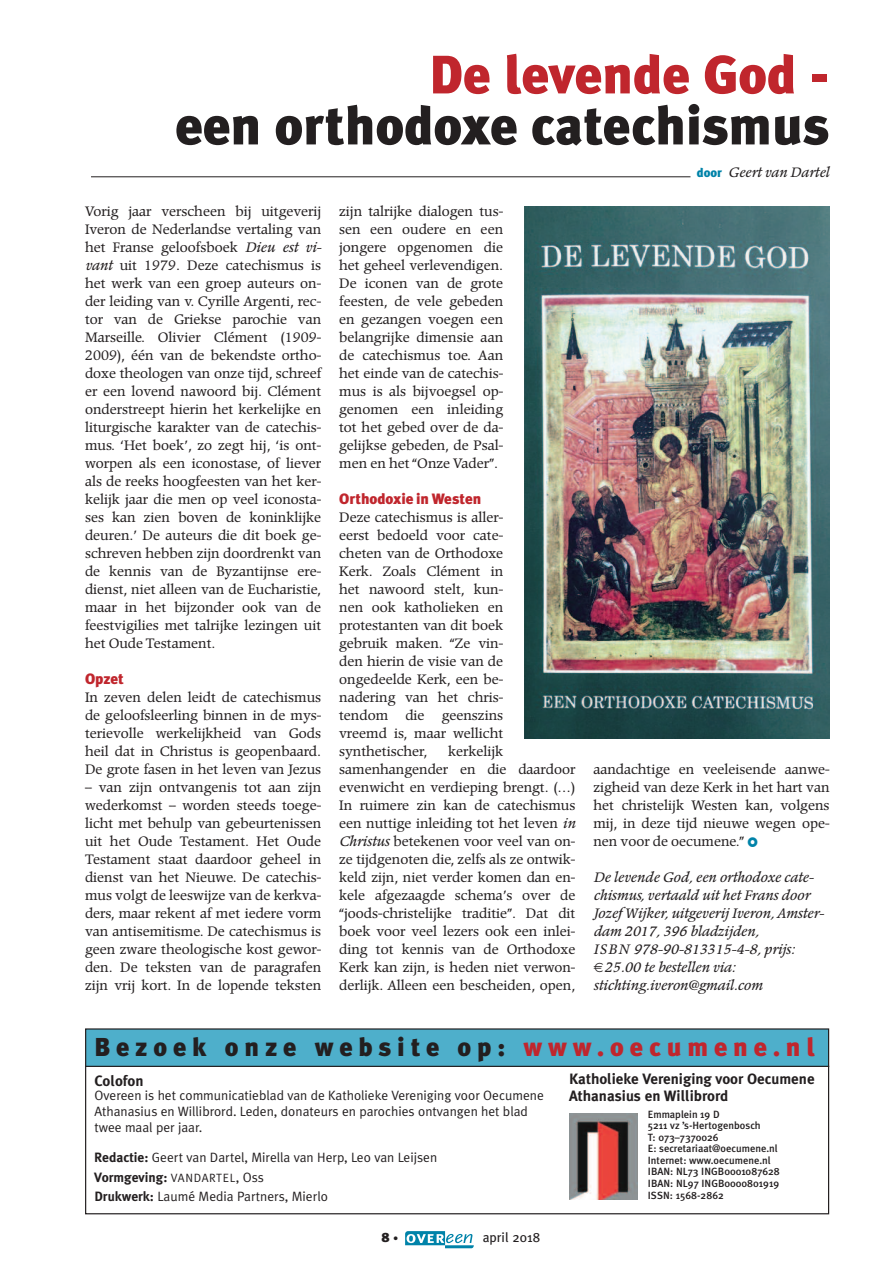
<style>
.page{position:relative;width:893px;height:1263px;background:#fff}
.page>*{position:absolute;margin:0;border:0;box-sizing:border-box;transform-origin:0 0}
.t1{font:900 54px "Meta Plus";color:#231f20}
.t2{font:900 54px "Meta Plus";color:#c0262d}
.t3{font:900 25.95px "Meta Plus";letter-spacing:.23em;color:#231f20}
.t4{font:700 15px/16.5px "Meta Plus";color:#231f20}
.t5{font:900 15px "Meta Plus";color:#c0262d}
.t6{font:13.5px/18px "Poppl Pontifex";color:#231f20;text-align:justify}
.t7{font:13.5px/16.2px "Meta Plus Normal";color:#231f20}
.t8{font:italic 13.5px "Poppl Pontifex";color:#231f20}
.t9{font:700 13.5px "Meta Plus";color:#231f20}
.t10{font:13.5px "Meta Plus";color:#231f20}
.t11{font:900 13.5px "Meta Plus";color:#231f20}
.t12{font:italic 13.35px "Poppl Pontifex";color:#231f20}
.t13{font:500 10.5px/11.6px "Meta Plus";color:#231f20}
.s1{font-family:"Meta Plus";font-weight:900;font-style:normal;font-size:12.6px;color:#0083a9}
.s2{font-style:italic}
.s3{color:#c0262d}
.s4{font-family:"Meta Plus";font-weight:700}
.s5{font-family:"Meta Plus Normal";font-weight:400;font-size:12px}
.s6{font-family:"Meta Plus Normal";font-weight:400}
.s7{font-size:10.5px}
</style>
<div class="page">
<svg style="left:405px;top:1231px;width:69px;height:17px"></svg>
<div style="left:86px;top:1029px;width:743px;height:37px;background:#4eafcb"></div>
<div style="left:85px;top:1028px;width:744px;height:186px;border:1px solid #231f20"></div>
<img style="left:569px;top:1113px;width:68px;height:87px">
<hr style="left:85px;top:1066px;width:744px;height:1px;background:#231f20">
<hr style="left:91px;top:176px;width:599px;height:1px;background:#231f20">
<img style="left:525px;top:207px;width:305px;height:531px">
<h1 class="t2" style="left:429px;top:43px;width:402px">De levende God -</h1>
<h1 class="t1" style="left:175px;top:94px;width:655px">een orthodoxe catechismus</h1>
<p class="t12" style="left:697px;top:166px;width:134px"><span class="s1">door</span> Geert van Dartel</p>
<p class="t6" style="left:85px;top:204px;width:238px">Vorig jaar verscheen bij uitgeverij Iveron de Nederlandse vertaling van het Franse geloofsboek <span class="s2">Dieu est vi&shy;vant</span> uit 1979. Deze catechismus is het werk van een groep auteurs on&shy;der leiding van v. Cyrille Argenti, rec&shy;tor van de Griekse parochie van Marseille. Olivier Clément (1909- 2009), één van de bekendste ortho&shy;doxe theologen van onze tijd, schreef er een lovend nawoord bij. Clément onderstreept hierin het kerkelijke en liturgische karakter van de catechis&shy;mus. ‘Het boek’, zo zegt hij, ‘is ont&shy;worpen als een iconostase, of liever als de reeks hoogfeesten van het ker&shy;kelijk jaar die men op veel iconosta&shy;ses kan zien boven de koninklijke deuren.’ De auteurs die dit boek ge&shy;schreven hebben zijn doordrenkt van de kennis van de Byzantijnse ere&shy;dienst, niet alleen van de Eucharistie, maar in het bijzonder ook van de feestvigilies met talrijke lezingen uit het Oude Testament.</p>
<p class="t5" style="left:85px;top:670px;width:40px">Opzet</p>
<p class="t6" style="left:85px;top:690px;width:238px">In zeven delen leidt de catechismus de geloofsleerling binnen in de mys&shy;terievolle werkelijkheid van Gods heil dat in Christus is geopenbaard.<br>De grote fasen in het leven van Jezus</p>
<p class="t6" style="left:85px;top:780px;width:238px">– van zijn ontvangenis tot aan zijn wederkomst – worden steeds toege&shy;licht met behulp van gebeurtenissen uit het Oude Testament. Het Oude Testament staat daardoor geheel in dienst van het Nieuwe. De catechis&shy;mus volgt de leeswijze van de kerkva&shy;ders, maar rekent af met iedere vorm van antisemitisme. De catechismus is geen zware theologische kost gewor&shy;den. De teksten van de paragrafen zijn vrij kort. In de lopende teksten</p>
<p class="t6" style="left:339px;top:204px;width:165px">zijn talrijke dialogen tus&shy;sen een oudere en een jongere opgenomen die het geheel verlevendigen.<br>De iconen van de grote feesten, de vele gebeden en gezangen voegen een belangrijke dimensie aan de catechismus toe. Aan het einde van de catechis&shy;mus is als bijvoegsel op&shy;genomen een inleiding tot het gebed over de da&shy;gelijkse gebeden, de Psal&shy;men en het “Onze Vader”.</p>
<p class="t5" style="left:339px;top:490px;width:144px">Orthodoxie in Westen</p>
<p class="t6" style="left:339px;top:510px;width:165px">Deze catechismus is aller&shy;eerst bedoeld voor cate&shy;cheten van de Orthodoxe Kerk. Zoals Clément in het nawoord stelt, kun&shy;nen ook katholieken en protestanten van dit boek gebruik maken. “Ze vin&shy;den hierin de visie van de ongedeelde Kerk, een be&shy;nadering van het chris&shy;tendom</p>
<p class="t6" style="left:405px;top:708px;width:21px">die</p>
<p class="t6" style="left:339px;top:708px;width:165px;text-indent:102px">geenszins vreemd is, maar wellicht synthetischer,</p>
<p class="t6" style="left:339px;top:744px;width:238px;text-align:left;text-indent:109px">kerkelijk samenhangender en die daardoor evenwicht en verdieping brengt. (…)<br>In ruimere zin kan de catechismus een nuttige inleiding tot het leven <span class="s2">in Christus</span> betekenen voor veel van on&shy;ze tijdgenoten die, zelfs als ze ontwik&shy;keld zijn, niet verder komen dan en&shy;kele afgezaagde schema’s over de “joods-christelijke traditie”. Dat dit boek voor veel lezers ook een inlei&shy;ding tot kennis van de Orthodoxe Kerk kan zijn, is heden niet verwon&shy;derlijk. Alleen een bescheiden, open,</p>
<p class="t6" style="left:593px;top:762px;width:238px">aandachtige en veeleisende aanwe&shy;zigheid van deze Kerk in het hart van het christelijk Westen kan, volgens mij, in deze tijd nieuwe wegen ope&shy;nen voor de oecumene.”</p>
<p class="t8" style="left:593px;top:871px;width:222px">De levende God, een orthodoxe cate-</p>
<p class="t8" style="left:593px;top:889px;width:218px">chismus, vertaald uit het Frans door</p>
<p class="t8" style="left:593px;top:907px;width:232px">Jozef Wijker, uitgeverij Iveron, Amster-</p>
<p class="t8" style="left:593px;top:925px;width:167px">dam 2017, 396 bladzijden,</p>
<p class="t8" style="left:593px;top:943px;width:203px">ISBN 978-90-813315-4-8, prijs:</p>
<p class="t8" style="left:605px;top:961px;width:132px">25.00 te bestellen via:</p>
<p class="t8" style="left:593px;top:979px;width:170px">stichting.iveron@gmail.com</p>
<h2 class="t3" style="left:94px;top:1032px;width:722px">Bezoek onze website op: <span class="s3">www.oecumene.nl</span></h2>
<p class="t4" style="left:94px;top:1073px;width:51px">Colofon</p>
<p class="t7" style="left:94px;top:1087px;width:451px">Overeen is het communicatieblad van de Katholieke Vereniging voor Oecumene<br>Athanasius en Willibrord. Leden, donateurs en parochies ontvangen het blad twee maal per jaar.</p>
<p class="t7" style="left:94px;top:1149px;width:344px"><span class="s4">Redactie:</span> Geert van Dartel, Mirella van Herp, Leo van Leijsen</p>
<p class="t9" style="left:94px;top:1169px;width:171px">Vormgeving: <span class="s5">VANDARTEL</span><span class="s6">, Oss</span></p>
<p class="t7" style="left:94px;top:1188px;width:235px"><span class="s4">Drukwerk:</span> Laumé Media Partners, Mierlo</p>
<p class="t4" style="left:569px;top:1071px;width:247px">Katholieke Vereniging voor Oecumene<br>Athanasius en Willibrord</p>
<p class="t13" style="left:648px;top:1108px;width:134px">Emmaplein 19 D<br>5211 vz ’s-Hertogenbosch<br>T: 073–7370026<br>E: secretariaat@oecumene.nl<br>Internet: www.oecumene.nl<br>IBAN: NL73 INGB0001087628<br>IBAN: NL97 INGB0000801919<br>ISSN: 1568-2862</p>
<p class="t11" style="left:381px;top:1229px;width:18px">8 <span class="s7">•</span></p>
<p class="t10" style="left:483px;top:1233px;width:59px">april 2018</p>
</div>
